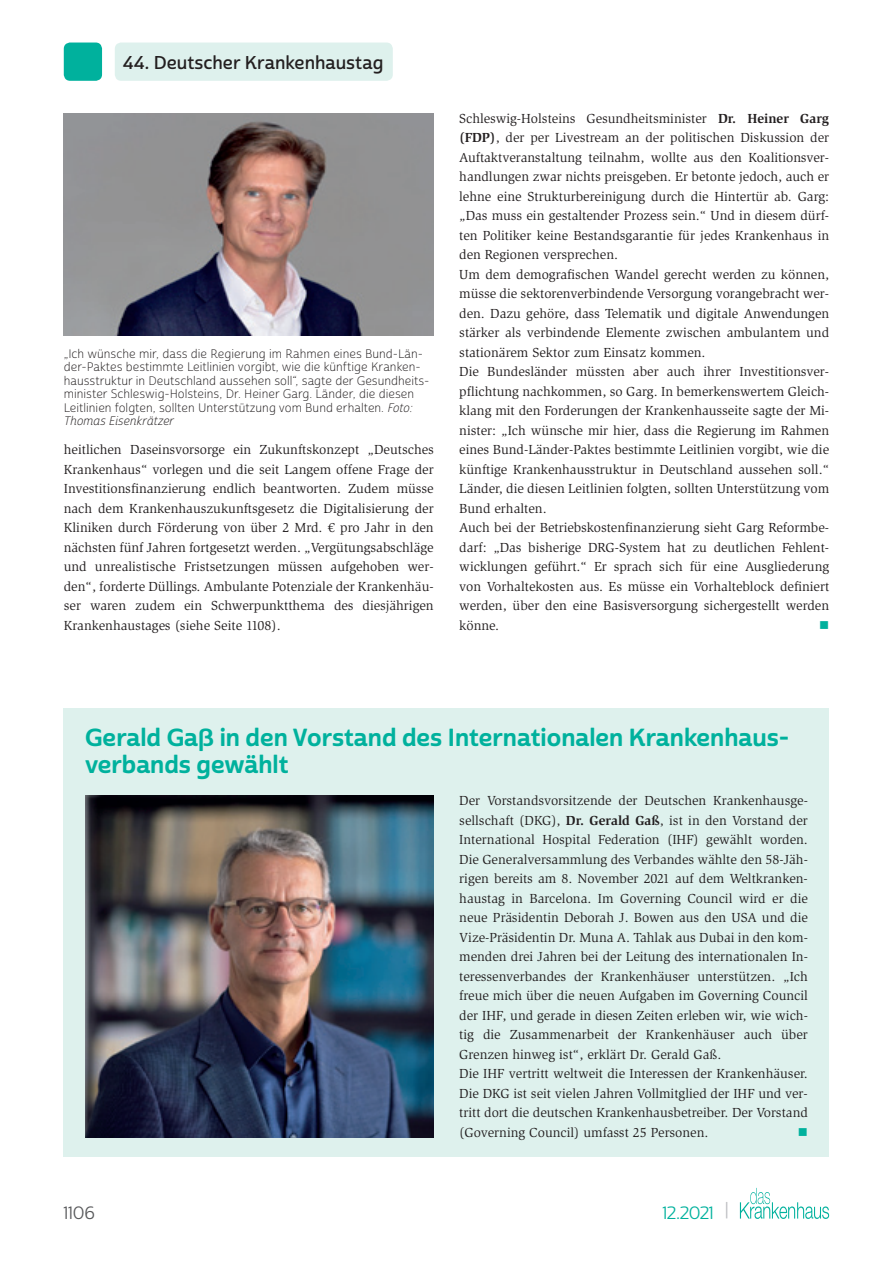
<style>
.page{position:relative;width:893px;height:1263px;background:#fff}
.page>*{position:absolute;margin:0;border:0;box-sizing:border-box;transform-origin:0 0}
.t1{font:24px/27px "Cabrito Sans Nor Bol";color:#00b19d}
.t2{font:18px "Cabrito Sans Nor Dem";color:#231f20}
.t3{font:17.25px "Cabrito Sans Nor Reg";color:#00b19d}
.t4{font:17.25px "Cabrito Sans Nor Reg";color:#57585a}
.t5{font:13.5px/19.5px "Slimbach Std";color:#231f20}
.t6{font:13.5px "Wingdings";color:#00b19d}
.t7{font:12px/13.5px "Cabrito Sans Nor Lig";color:#231f20}
.t8{font:12px "Cabrito Sans Nor Lig It";color:#231f20}
.s1{font-family:"Cabrito Sans Nor Lig It"}
.s2{font-weight:700}
.s3{font-size:18.9px;color:#bcbdc0}
</style>
<div class="page">
<div style="left:115px;top:43px;width:278px;height:38px;background:#def1ed;border-radius:6px"></div>
<svg style="left:740px;top:1188px;width:89px;height:31px"></svg>
<div style="left:64px;top:43px;width:38px;height:38px;background:#00b19d;border-radius:6px"></div>
<div style="left:64px;top:708px;width:765px;height:448px;background:#def1ed"></div>
<img style="left:64px;top:113px;width:370px;height:223px">
<img style="left:85px;top:795px;width:349px;height:342px">
<h2 class="t2" style="left:123px;top:51px;width:262px">44. Deutscher Krankenhaustag</h2>
<p class="t7" style="left:64px;top:347px;width:367px">„Ich wünsche mir, dass die Regierung im Rahmen eines Bund- Län&shy;der- Paktes bestimmte Leitlinien vorgibt, wie die künftige Kranken&shy;hausstruktur in Deutschland aussehen soll“, sagte der Gesundheits&shy;minister Schleswig- Holsteins, Dr. Heiner Garg. Länder, die diesen Leitlinien folgten, sollten Unterstützung vom Bund erhalten. <span class="s1">Foto:</span></p>
<p class="t8" style="left:64px;top:414px;width:112px">Thomas Eisenkrätzer</p>
<p class="t5" style="left:64px;top:440px;width:371px;text-align:justify">heitlichen Daseinsvorsorge ein Zukunftskonzept „Deutsches Krankenhaus“ vorlegen und die seit Langem offene Frage der Investitionsfinanzierung endlich beantworten. Zudem müsse nach dem Krankenhauszukunftsgesetz die Digitalisierung der Kliniken durch Förderung von über 2 Mrd. € pro Jahr in den nächsten fünf Jahren fortgesetzt werden. „Vergütungsabschläge und unrealistische Fristsetzungen müssen aufgehoben wer&shy;den“, forderte Düllings. Ambulante Potenziale der Krankenhäu&shy;ser waren zudem ein Schwerpunktthema des diesjährigen Krankenhaustages (siehe Seite 1108).</p>
<p class="t5" style="left:459px;top:109px;width:371px">Schleswig-Holsteins Gesundheitsminister <span class="s2">Dr. Heiner Garg (FDP)</span>, der per Livestream an der politischen Diskussion der Auftaktveranstaltung teilnahm, wollte aus den Koalitionsver&shy;handlungen zwar nichts preisgeben. Er betonte jedoch, auch er lehne eine Strukturbereinigung durch die Hintertür ab. Garg: „Das muss ein gestaltender Prozess sein.“ Und in diesem dürf&shy;ten Politiker keine Bestandsgarantie für jedes Krankenhaus in den Regionen versprechen.<br>Um dem demografischen Wandel gerecht werden zu können, müsse die sektorenverbindende Versorgung vorangebracht wer&shy;den. Dazu gehöre, dass Telematik und digitale Anwendungen stärker als verbindende Elemente zwischen ambulantem und stationärem Sektor zum Einsatz kommen.<br>Die Bundesländer müssten aber auch ihrer Investitionsver&shy;pflichtung nachkommen, so Garg. In bemerkenswertem Gleich&shy;klang mit den Forderungen der Krankenhausseite sagte der Mi&shy;nister: „Ich wünsche mir hier, dass die Regierung im Rahmen eines Bund-Länder-Paktes bestimmte Leitlinien vorgibt, wie die künftige Krankenhausstruktur in Deutschland aussehen soll.“ Länder, die diesen Leitlinien folgten, sollten Unterstützung vom Bund erhalten.<br>Auch bei der Betriebskostenfinanzierung sieht Garg Reformbe&shy;darf: „Das bisherige DRG-System hat zu deutlichen Fehlent&shy;wicklungen geführt.“ Er sprach sich für eine Ausgliederung von Vorhaltekosten aus. Es müsse ein Vorhalteblock definiert werden, über den eine Basisversorgung sichergestellt werden könne.</p>
<p class="t6" style="left:819px;top:618px;width:12px">■</p>
<h1 class="t1" style="left:85px;top:724px;width:703px">Gerald Gaß in den Vorstand des Internationalen Krankenhaus&shy;verbands gewählt</h1>
<p class="t5" style="left:459px;top:791px;width:350px">Der Vorstandsvorsitzende der Deutschen Krankenhausge&shy;sellschaft (DKG), <span class="s2">Dr. Gerald Gaß</span>, ist in den Vorstand der International Hospital Federation (IHF) gewählt worden.<br>Die Generalversammlung des Verbandes wählte den 58-Jäh&shy;rigen bereits am 8. November 2021 auf dem Weltkranken&shy;haustag in Barcelona. Im Governing Council wird er die neue Präsidentin Deborah J. Bowen aus den USA und die Vize-Präsidentin Dr. Muna A. Tahlak aus Dubai in den kom&shy;menden drei Jahren bei der Leitung des internationalen In&shy;teressenverbandes der Krankenhäuser unterstützen. „Ich freue mich über die neuen Aufgaben im Governing Council der IHF, und gerade in diesen Zeiten erleben wir, wie wich&shy;tig die Zusammenarbeit der Krankenhäuser auch über Grenzen hinweg ist“, erklärt Dr. Gerald Gaß.<br>Die IHF vertritt weltweit die Interessen der Krankenhäuser.<br>Die DKG ist seit vielen Jahren Vollmitglied der IHF und ver&shy;tritt dort die deutschen Krankenhausbetreiber. Der Vorstand (Governing Council) umfasst 25 Personen.</p>
<p class="t6" style="left:798px;top:1125px;width:12px">■</p>
<p class="t4" style="left:64px;top:1202px;width:32px">1106</p>
<p class="t3" style="left:663px;top:1202px;width:67px">12.2021 <span class="s3">|</span></p>
</div>
